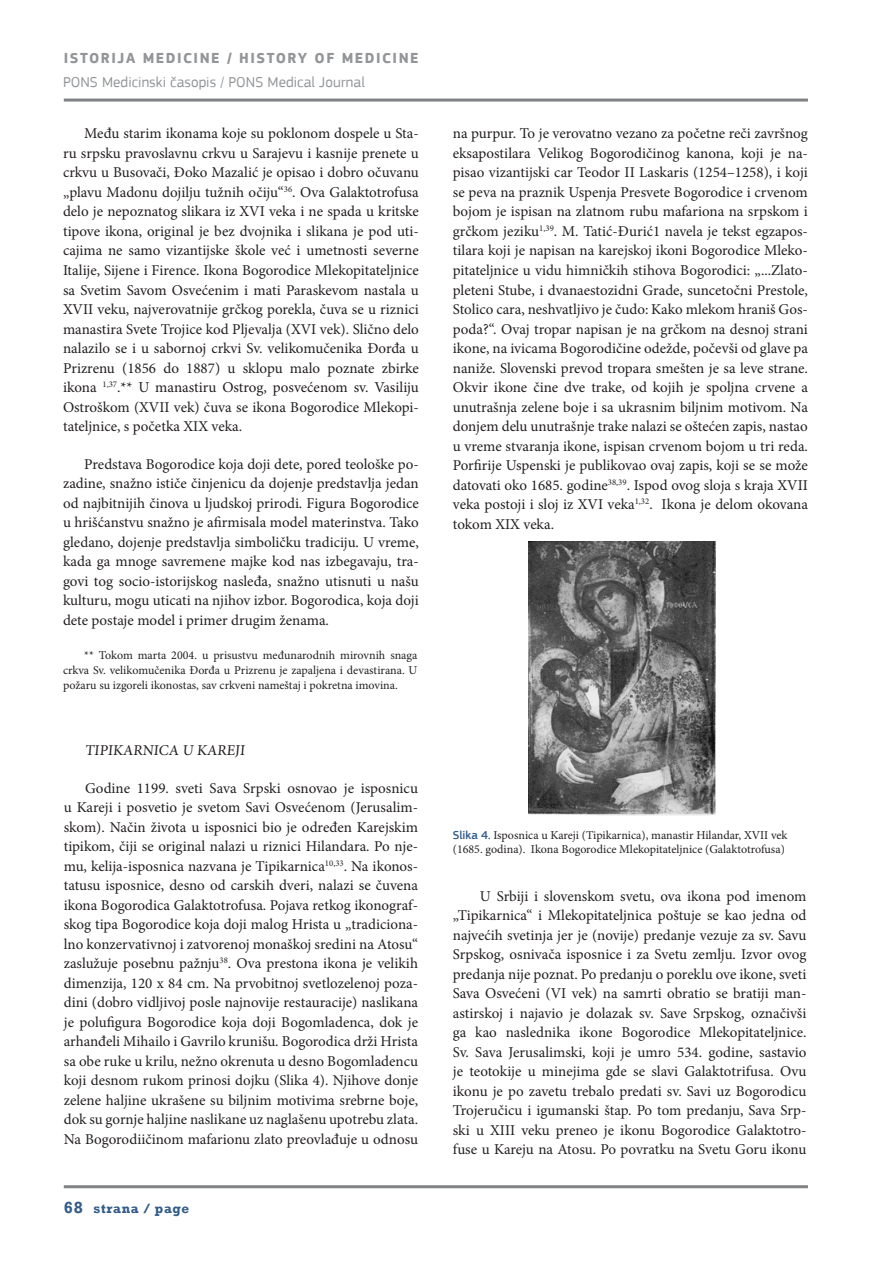
<style>
.page{position:relative;width:893px;height:1263px;background:#fff}
.page>*{position:absolute;margin:0;border:0;box-sizing:border-box;transform-origin:0 0}
.t1{font:15px/19.5px "Minion Pro";color:#231f20;text-align:justify}
.t2{font:15px "PF Square Sans Pro";letter-spacing:.005em;color:#939598}
.t3{font:700 15px "PF Square Sans Pro";letter-spacing:.1em;color:#939598}
.t4{font:700 13.5px "Rockwell";letter-spacing:.05em;color:#325b88}
.t5{font:12px/15px "Minion Pro";letter-spacing:-.005em;color:#231f20;text-align:justify}
.s1{font-size:16.5px}
.s2{font-family:"PF Square Sans Pro";font-weight:500;color:#325b88}
</style>
<div class="page">
<hr style="left:64px;top:1185px;width:744px;height:3px;background:#808285">
<hr style="left:64px;top:99px;width:744px;height:3px;background:#808285">
<img style="left:529px;top:541px;width:186px;height:274px">
<p class="t3" style="left:64px;top:49px;width:356px">ISTORIJA MEDICINE / HISTORY OF MEDICINE</p>
<p class="t2" style="left:63px;top:73px;width:303px">PONS Medicinski časopis / PONS Medical Journal</p>
<p class="t1" style="left:63px;top:124px;width:357px;text-indent:21px">Među starim ikonama koje su poklonom dospele u Sta&shy;ru srpsku pravoslavnu crkvu u Sarajevu i kasnije prenete u crkvu u Busovači, Đoko Mazalić je opisao i dobro očuvanu „plavu Madonu dojilju tužnih očiju“<sup>36</sup>. Ova Galaktotrofusa delo je nepoznatog slikara iz XVI veka i ne spada u kritske tipove ikona, original je bez dvojnika i slikana je pod uti&shy;cajima ne samo vizantijske škole već i umetnosti severne Italije, Sijene i Firence. Ikona Bogorodice Mlekopitateljnice sa Svetim Savom Osvećenim i mati Paraskevom nastala u XVII veku, najverovatnije grčkog porekla, čuva se u riznici manastira Svete Trojice kod Pljevalja (XVI vek). Slično delo nalazilo se i u sabornoj crkvi Sv. velikomučenika Đorđa u Prizrenu (1856 do 1887) u sklopu malo poznate zbirke ikona <sup>1,37</sup>.** U manastiru Ostrog, posvećenom sv. Vasiliju Ostroškom (XVII vek) čuva se ikona Bogorodice Mlekopi&shy;tateljnice, s početka XIX veka.</p>
<p class="t1" style="left:63px;top:454px;width:357px;text-indent:21px">Predstava Bogorodice koja doji dete, pored teološke po&shy;zadine, snažno ističe činjenicu da dojenje predstavlja jedan od najbitnijih činova u ljudskoj prirodi. Figura Bogorodice u hrišćanstvu snažno je afirmisala model materinstva. Tako gledano, dojenje predstavlja simboličku tradiciju. U vreme, kada ga mnoge savremene majke kod nas izbegavaju, tra&shy;govi tog socio-istorijskog nasleđa, snažno utisnuti u našu kulturu, mogu uticati na njihov izbor. Bogorodica, koja doji dete postaje model i primer drugim ženama.</p>
<p class="t5" style="left:63px;top:648px;width:356px;text-indent:21px">** Tokom marta 2004. u prisustvu međunarodnih mirovnih snaga crkvа Sv. velikomučenika Đorđa u Prizrenu је zapaljena i devastirana. U požaru su izgoreli ikonostas, sav crkveni nameštaj i pokretna imovina.</p>
<p class="t1" style="left:85px;top:741px;width:163px">TIPIKARNICA U KAREJI</p>
<p class="t1" style="left:64px;top:778px;width:356px;text-indent:21px">Godine 1199. sveti Sava Srpski osnovao je isposnicu u Kareji i posvetio je svetom Savi Osvećenom (Jerusalim&shy;skom). Način života u isposnici bio je određen Karejskim tipikom, čiji se original nalazi u riznici Hilandara. Po nje&shy;mu, kelija-isposnica nazvana je Tipikarnica<sup>10,33</sup>. Na ikonos&shy;tatusu isposnice, desno od carskih dveri, nalazi se čuvena ikona Bogorodica Galaktotrofusa. Pojava retkog ikonograf&shy;skog tipa Bogorodice koja doji malog Hrista u „tradiciona&shy;lno konzervativnoj i zatvorenoj monaškoj sredini na Atosu“ zaslužuje posebnu pažnju<sup>38</sup>. Ova prestona ikona je velikih dimenzija, 120 x 84 cm. Na prvobitnoj svetlozelenoj poza&shy;dini (dobro vidljivoj posle najnovije restauracije) naslikana je polufigura Bogorodice koja doji Bogomladenca, dok je arhanđeli Mihailo i Gavrilo krunišu. Bogorodica drži Hrista sa obe ruke u krilu, nežno okrenuta u desno Bogomladencu koji desnom rukom prinosi dojku (Slika 4). Njihove donje zelene haljine ukrašene su biljnim motivima srebrne boje, dok su gornje haljine naslikane uz naglašenu upotrebu zlata.<br>Na Bogorodiičinom mafarionu zlato preovlađuje u odnosu</p>
<p class="t4" style="left:64px;top:1200px;width:127px"><span class="s1">68</span> strana / page</p>
<p class="t1" style="left:453px;top:124px;width:357px">na purpur. To je verovatno vezano za početne reči završnog eksapostilara Velikog Bogorodičinog kanona, koji je na&shy;pisao vizantijski car Teodor II Laskaris (1254–1258), i koji se peva na praznik Uspenja Presvete Bogorodice i crvenom bojom je ispisan na zlatnom rubu mafariona na srpskom i grčkom jeziku<sup>1,39</sup>. M. Tatić-Đurić1 navela je tekst egzapos&shy;tilara koji je napisan na karejskoj ikoni Bogorodice Mleko&shy;pitateljnice u vidu himničkih stihova Bogorodici: „...Zlato&shy;pleteni Stube, i dvanaestozidni Grade, suncetočni Prestole, Stolico cara, neshvatljivo je čudo: Kako mlekom hraniš Gos&shy;poda?“. Ovaj tropar napisan je na grčkom na desnoj strani ikone, na ivicama Bogorodičine odežde, počevši od glave pa naniže. Slovenski prevod tropara smešten je sa leve strane.<br>Okvir ikone čine dve trake, od kojih je spoljna crvene a unutrašnja zelene boje i sa ukrasnim biljnim motivom. Na donjem delu unutrašnje trake nalazi se oštećen zapis, nastao u vreme stvaranja ikone, ispisan crvenom bojom u tri reda.<br>Porfirije Uspenski je publikovao ovaj zapis, koji se se može datovati oko 1685. godine<sup>38,39</sup>. Ispod ovog sloja s kraja XVII veka postoji i sloj iz XVI veka<sup>1,32</sup>. Ikona je delom okovana tokom XIX veka.</p>
<p class="t5" style="left:453px;top:828px;width:336px;line-height:14.4px"><span class="s2">Slika 4.</span> Isposnica u Kareji (Tipikarnica), manastir Hilandar, XVII vek (1685. godina). Ikona Bogorodice Mlekopitateljnice (Galaktotrofusa)</p>
<p class="t1" style="left:453px;top:886px;width:355px;text-indent:27px">U Srbiji i slovenskom svetu, ova ikona pod imenom „Tipikarnica“ i Mlekopitateljnica poštuje se kao jedna od najvećih svetinja jer je (novije) predanje vezuje za sv. Savu Srpskog, osnivača isposnice i za Svetu zemlju. Izvor ovog predanja nije poznat. Po predanju o poreklu ove ikone, sveti Sava Osvećeni (VI vek) na samrti obratio se bratiji man&shy;astirskoj i najavio je dolazak sv. Save Srpskog, označivši ga kao naslednika ikone Bogorodice Mlekopitateljnice.<br>Sv. Sava Jerusalimski, koji je umro 534. godine, sastavio je teotokije u minejima gde se slavi Galaktotrifusa. Ovu ikonu je po zavetu trebalo predati sv. Savi uz Bogorodicu Trojeručicu i igumanski štap. Po tom predanju, Sava Srp&shy;ski u XIII veku preneo je ikonu Bogorodice Galaktotro&shy;fuse u Kareju na Atosu. Po povratku na Svetu Goru ikonu</p>
</div>
